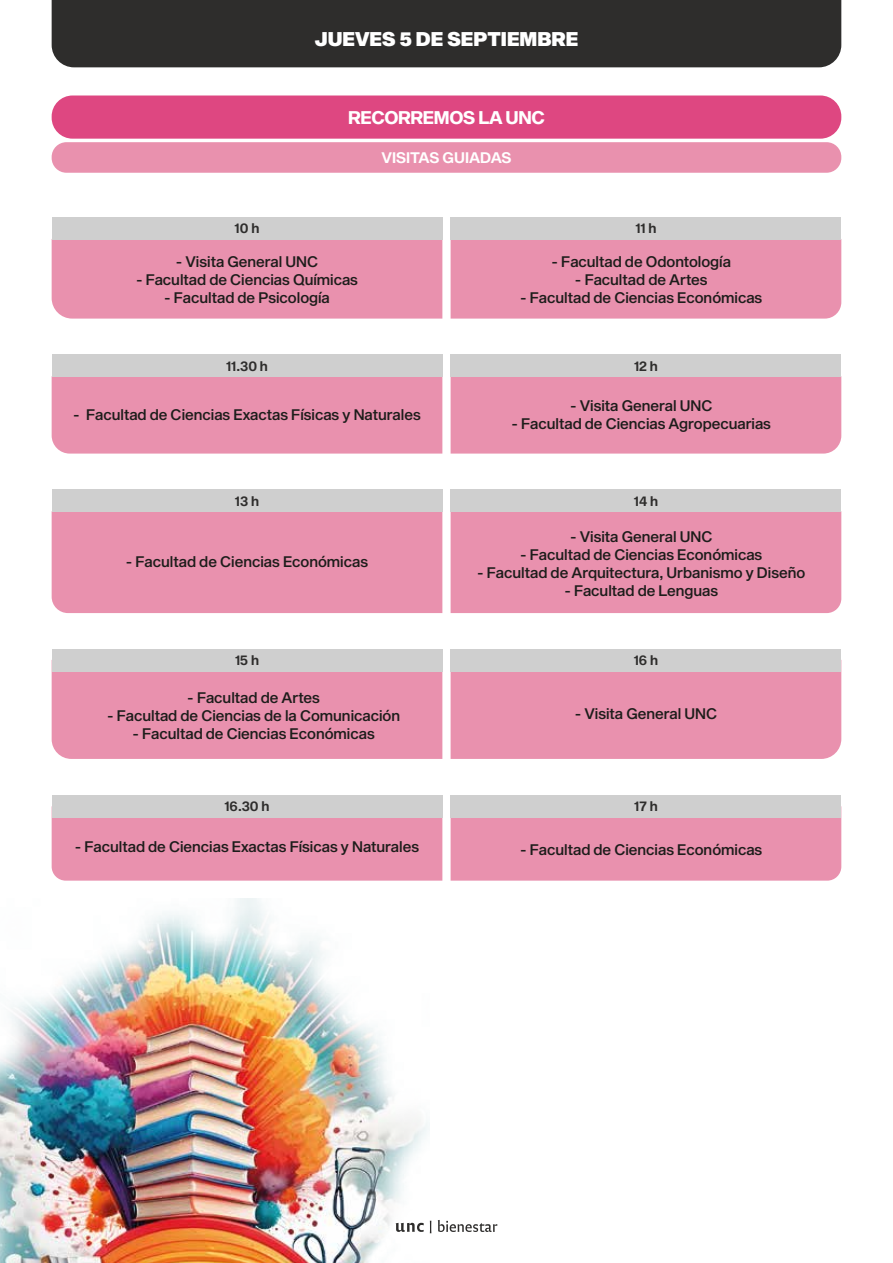
<style>
.page{position:relative;width:893px;height:1263px;background:#fff}
.page>*{position:absolute;margin:0;border:0;box-sizing:border-box;transform-origin:0 0}
.t1{font:19.5px "Sequel Sans Black Head";color:#fff}
.t2{font:18px "Sequel Sans Bold Head";letter-spacing:-.02em;color:#fff}
.t3{font:15px "Sequel Sans Medium Head";color:#1d1d1b}
.t4{font:15px "Sequel Sans Semi Bold Head";color:#fff}
.t5{font:13.5px "Sequel Sans Semi Bold Head";color:#2e2d2c}
</style>
<div class="page">
<div style="left:52px;top:0;width:789px;height:67px;background:#2e2d2c"></div>
<svg style="left:430px;top:1221px;width:1px;height:12px"></svg>
<svg style="left:438px;top:1220px;width:59px;height:12px"></svg>
<img style="left:0;top:898px;width:429px;height:365px">
<div style="left:52px;top:95px;width:789px;height:44px;background:#de4781;border-radius:21px"></div>
<div style="left:52px;top:142px;width:789px;height:31px;background:#e991ae;border-radius:15px"></div>
<div style="left:52px;top:240px;width:390px;height:79px;background:#e991ae"></div>
<div style="left:52px;top:217px;width:390px;height:23px;background:#cfcfcf"></div>
<div style="left:451px;top:240px;width:390px;height:79px;background:#e991ae"></div>
<div style="left:451px;top:217px;width:390px;height:23px;background:#cfcfcf"></div>
<div style="left:52px;top:377px;width:390px;height:77px;background:#e991ae"></div>
<div style="left:52px;top:355px;width:390px;height:22px;background:#cfcfcf"></div>
<div style="left:451px;top:377px;width:390px;height:77px;background:#e991ae"></div>
<div style="left:451px;top:355px;width:390px;height:22px;background:#cfcfcf"></div>
<div style="left:52px;top:512px;width:390px;height:101px;background:#e991ae"></div>
<div style="left:52px;top:490px;width:390px;height:22px;background:#cfcfcf"></div>
<div style="left:451px;top:512px;width:390px;height:101px;background:#e991ae"></div>
<div style="left:451px;top:490px;width:390px;height:22px;background:#cfcfcf"></div>
<div style="left:52px;top:672px;width:390px;height:87px;background:#e991ae"></div>
<div style="left:52px;top:649px;width:390px;height:23px;background:#cfcfcf"></div>
<div style="left:451px;top:672px;width:390px;height:87px;background:#e991ae"></div>
<div style="left:451px;top:649px;width:390px;height:23px;background:#cfcfcf"></div>
<div style="left:52px;top:817px;width:390px;height:64px;background:#e991ae"></div>
<div style="left:52px;top:795px;width:390px;height:22px;background:#cfcfcf"></div>
<div style="left:451px;top:817px;width:390px;height:64px;background:#e991ae"></div>
<div style="left:451px;top:795px;width:390px;height:22px;background:#cfcfcf"></div>
<h1 class="t1" style="left:315px;top:25px;width:265px">JUEVES 5 DE SEPTIEMBRE</h1>
<p class="t2" style="left:348px;top:105px;width:198px">RECORREMOS LA UNC</p>
<p class="t4" style="left:381px;top:147px;width:132px">VISITAS GUIADAS</p>
<p class="t5" style="left:235px;top:219px;width:26px">10 h</p>
<p class="t5" style="left:635px;top:219px;width:23px">11 h</p>
<p class="t3" style="left:176px;top:251px;width:144px">- Visita General UNC</p>
<p class="t3" style="left:136px;top:269px;width:224px">- Facultad de Ciencias Químicas</p>
<p class="t3" style="left:164px;top:287px;width:167px">- Facultad de Psicología</p>
<p class="t3" style="left:552px;top:251px;width:181px">- Facultad de Odontología</p>
<p class="t3" style="left:575px;top:269px;width:134px">- Facultad de Artes</p>
<p class="t3" style="left:520px;top:287px;width:244px">- Facultad de Ciencias Económicas</p>
<p class="t5" style="left:226px;top:356px;width:43px">11.30 h</p>
<p class="t5" style="left:634px;top:356px;width:25px">12 h</p>
<p class="t3" style="left:570px;top:395px;width:144px">- Visita General UNC</p>
<p class="t3" style="left:512px;top:413px;width:261px">- Facultad de Ciencias Agropecuarias</p>
<p class="t3" style="left:73px;top:404px;width:349px">- Facultad de Ciencias Exactas Físicas y Naturales</p>
<p class="t5" style="left:235px;top:491px;width:26px">13 h</p>
<p class="t5" style="left:634px;top:491px;width:26px">14 h</p>
<p class="t3" style="left:126px;top:551px;width:244px">- Facultad de Ciencias Económicas</p>
<p class="t3" style="left:570px;top:525px;width:144px">- Visita General UNC</p>
<p class="t3" style="left:520px;top:543px;width:244px">- Facultad de Ciencias Económicas</p>
<p class="t3" style="left:477px;top:561px;width:330px">- Facultad de Arquitectura, Urbanismo y Diseño</p>
<p class="t3" style="left:564px;top:579px;width:155px">- Facultad de Lenguas</p>
<p class="t5" style="left:235px;top:651px;width:26px">15 h</p>
<p class="t5" style="left:634px;top:651px;width:26px">16 h</p>
<p class="t3" style="left:187px;top:687px;width:134px">- Facultad de Artes</p>
<p class="t3" style="left:107px;top:705px;width:294px">- Facultad de Ciencias de la Comunicación</p>
<p class="t3" style="left:133px;top:723px;width:244px">- Facultad de Ciencias Económicas</p>
<p class="t3" style="left:575px;top:703px;width:144px">- Visita General UNC</p>
<p class="t5" style="left:224px;top:796px;width:47px">16.30 h</p>
<p class="t5" style="left:634px;top:796px;width:25px">17 h</p>
<p class="t3" style="left:75px;top:836px;width:346px">- Facultad de Ciencias Exactas Físicas y Naturales</p>
<p class="t3" style="left:520px;top:839px;width:244px">- Facultad de Ciencias Económicas</p>
</div>
